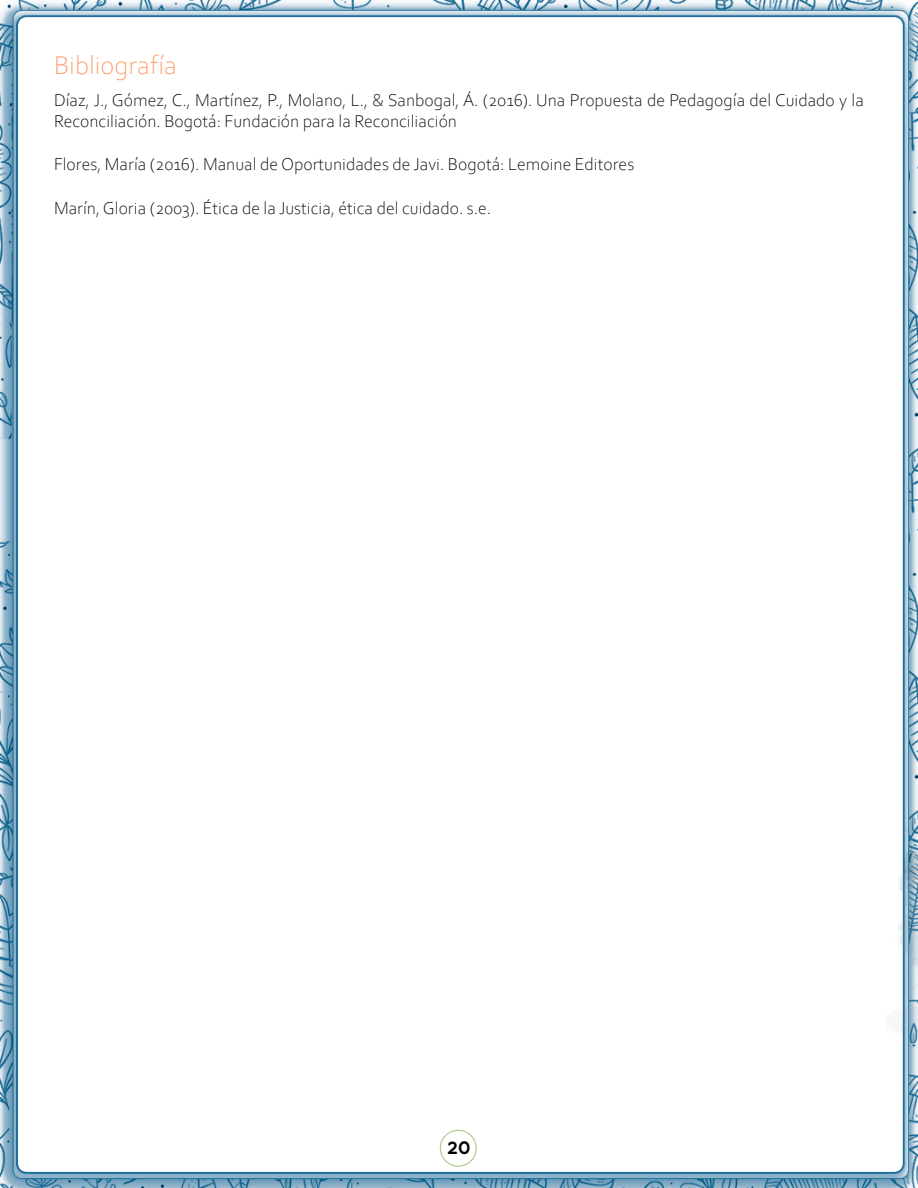
<style>
.page{position:relative;width:918px;height:1188px;background:#fff}
.page>*{position:absolute;margin:0;border:0;box-sizing:border-box;transform-origin:0 0}
.t1{font:300 27px "Corbel";color:#ff9d6b}
.t2{font:300 18px/21.6px "Corbel";color:#000}
.t3{font:18px "Multicolore";color:#000}
</style>
<div class="page">
<img style="left:0;top:0;width:918px;height:1188px">
<img style="left:887px;top:646px;width:31px;height:542px">
<div style="left:440px;top:1130px;width:36px;height:36px;background:#fff;border-radius:50%"></div>
<div style="left:440px;top:1130px;width:37px;height:37px;border:1px solid #abc98a;border-radius:50%"></div>
<h1 class="t1" style="left:54px;top:48px;width:124px">Bibliografía</h1>
<p class="t2" style="left:54px;top:88px;width:812px">Díaz, J., Gómez, C., Martínez, P., Molano, L., &amp; Sanbogal, Á. (2016). Una Propuesta de Pedagogía del Cuidado y la<br>Reconciliación. Bogotá: Fundación para la Reconciliación</p>
<p class="t2" style="left:54px;top:153px;width:582px">Flores, María (2016). Manual de Oportunidades de Javi. Bogotá: Lemoine Editores</p>
<p class="t2" style="left:54px;top:196px;width:439px">Marín, Gloria (2003). Ética de la Justicia, ética del cuidado. s.e.</p>
<p class="t3" style="left:448px;top:1137px;width:24px">20</p>
</div>
